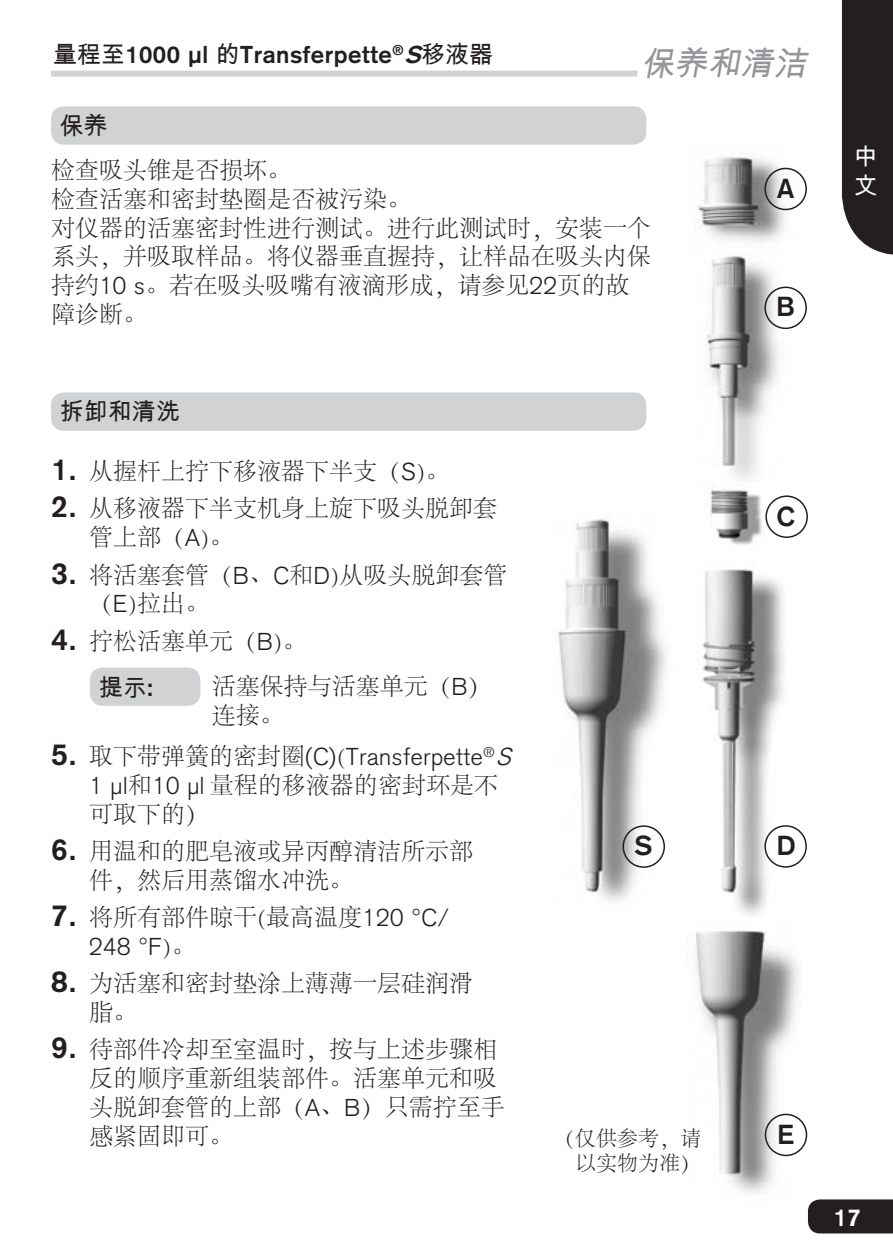
<style>
.page{position:relative;width:893px;height:1259px;background:#fff}
.page>*{position:absolute;margin:0;border:0;box-sizing:border-box;transform-origin:0 0}
.t1{font:italic 33px "Arial Unicode MS";color:#939598}
.t2{font:700 27px "Akzidenz Grotesk";color:#231f20}
.t3{font:300 24px/28.8px "Adobe Song Std";color:#231f20}
.t4{font:300 24px "Akzidenz Grotesk";letter-spacing:.025em;color:#231f20}
.t5{font:700 24px "Akzidenz Grotesk";letter-spacing:.025em;color:#231f20}
.t6{font:24px "Arial Unicode MS";color:#231f20}
.t7{font:700 24px "Akzidenz Grotesk";color:#fff}
.t8{font:24px/28.8px "Arial Unicode MS";color:#fff}
.t9{font:300 21px/25.2px "Adobe Song Std";color:#231f20;text-align:right}
.s1{font-family:"Arial Unicode MS";font-weight:400}
.s2{font-style:italic}
.s3{font-family:"Akzidenz Grotesk"}
.s4{font-family:"Akzidenz Grotesk";font-weight:700;font-size:30px}
.s5{font-family:"Akzidenz Grotesk";font-weight:700}
.s6{font-weight:700;font-size:30px}
.s7{font-family:"Adobe Song Std"}
</style>
<div class="page">
<img style="left:706px;top:254px;width:81px;height:225px">
<img style="left:695px;top:156px;width:103px;height:86px">
<img style="left:558px;top:518px;width:108px;height:383px">
<img style="left:702px;top:569px;width:94px;height:346px">
<img style="left:695px;top:930px;width:106px;height:263px">
<img style="left:710px;top:490px;width:59px;height:55px">
<div style="left:764px;top:168px;width:43px;height:42px;border:2px solid #231f20;border-radius:50%"></div>
<div style="left:764px;top:286px;width:43px;height:43px;border:2px solid #231f20;border-radius:50%"></div>
<div style="left:765px;top:495px;width:43px;height:43px;border:2px solid #231f20;border-radius:50%"></div>
<div style="left:764px;top:825px;width:43px;height:42px;border:2px solid #231f20;border-radius:50%"></div>
<div style="left:765px;top:1113px;width:42px;height:43px;border:2px solid #231f20;border-radius:50%"></div>
<div style="left:622px;top:825px;width:43px;height:43px;border:2px solid #231f20;border-radius:50%"></div>
<div style="left:808px;top:1199px;width:85px;height:34px;background:#231f20"></div>
<div style="left:842px;top:0;width:51px;height:255px;background:#231f20"></div>
<div style="left:51px;top:106px;width:595px;height:39px;background:#d1d2d4;border-radius:13px"></div>
<div style="left:51px;top:392px;width:595px;height:39px;background:#d1d2d4;border-radius:13px"></div>
<div style="left:90px;top:667px;width:110px;height:39px;background:#d1d2d4;border-radius:13px"></div>
<div style="left:51px;top:71px;width:586px;height:6px;background:#d1d2d4"></div>
<p class="t5" style="left:53px;top:40px;width:441px"><span class="s1">量程至</span>1000 µl <span class="s1">的</span>Transferpette<sup>®</sup> <span class="s2">S</span><span class="s1">移液器</span></p>
<h1 class="t1" style="left:642px;top:39px;width:175px">保养和清洁</h1>
<p class="t6" style="left:60px;top:108px;width:49px">保养</p>
<p class="t3" style="left:51px;top:157px;width:601px">检查吸头锥是否损坏。<br>检查活塞和密封垫圈是否被污染。<br>对仪器的活塞密封性进行测试。进行此测试时，安装一个系头，并吸取样品。将仪器垂直握持，让样品在吸头内保持约<span class="s3">10 s</span>。若在吸头吸嘴有液滴形成，请参见<span class="s3">22</span>页的故障诊断。</p>
<p class="t2" style="left:777px;top:172px;width:19px">A</p>
<p class="t2" style="left:777px;top:291px;width:20px">B</p>
<p class="t8" style="left:854px;top:142px;width:25px">中文</p>
<p class="t6" style="left:60px;top:394px;width:121px">拆卸和清洗</p>
<p class="t3" style="left:51px;top:458px;width:400px"><span class="s4">1.</span> 从握杆上拧下移液器下半支（<span class="s3">S</span>)。</p>
<p class="t3" style="left:89px;top:495px;width:410px;text-indent:-38px"><span class="s4">2.</span> 从移液器下半支机身上旋下吸头脱卸套管上部（<span class="s3">A</span>)。</p>
<p class="t3" style="left:89px;top:561px;width:420px;text-indent:-38px"><span class="s4">3.</span> 将活塞套管（<span class="s3">B</span>、<span class="s3">C</span>和<span class="s3">D</span>)从吸头脱卸套管（<span class="s3">E</span>)拉出。</p>
<p class="t3" style="left:51px;top:627px;width:257px"><span class="s4">4.</span> 拧松活塞单元（<span class="s3">B</span>)。</p>
<p class="t6" style="left:99px;top:670px;width:56px">提示<span class="s5">:</span></p>
<p class="t3" style="left:212px;top:673px;width:282px">活塞保持与活塞单元（<span class="s3">B</span>）连接。</p>
<p class="t4" style="left:51px;top:742px;width:468px"><span class="s6">5.</span> <span class="s7">取下带弹簧的密封圈</span>(C)<span class="s7">(</span>Transferpette<sup>®</sup> <span class="s2">S</span></p>
<p class="t3" style="left:89px;top:771px;width:410px"><span class="s3">1 µl</span>和<span class="s3">10 µl</span> 量程的移液器的密封环是不可取下的）</p>
<p class="t3" style="left:89px;top:837px;width:386px;text-indent:-38px"><span class="s4">6.</span> 用温和的肥皂液或异丙醇清洁所示部件，然后用蒸馏水冲洗。</p>
<p class="t3" style="left:51px;top:903px;width:399px"><span class="s4">7.</span> 将所有部件晾干(最高温度<span class="s3">120 °C/</span></p>
<p class="t4" style="left:89px;top:932px;width:108px">248 °F<span class="s7">)。</span></p>
<p class="t3" style="left:89px;top:970px;width:386px;text-indent:-38px"><span class="s4">8.</span> 为活塞和密封垫涂上薄薄一层硅润滑脂。</p>
<p class="t3" style="left:89px;top:1036px;width:417px;text-indent:-38px"><span class="s4">9.</span> 待部件冷却至室温时，按与上述步骤相反的顺序重新组装部件。活塞单元和吸头脱卸套管的上部（<span class="s3">A</span>、<span class="s3">B</span>）只需拧至手感紧固即可。</p>
<p class="t2" style="left:635px;top:830px;width:19px">S</p>
<p class="t9" style="left:554px;top:1126px;width:148px">（仅供参考，请以实物为准）</p>
<p class="t2" style="left:776px;top:500px;width:20px">C</p>
<p class="t2" style="left:777px;top:830px;width:21px">D</p>
<p class="t2" style="left:777px;top:1118px;width:18px">E</p>
<p class="t7" style="left:833px;top:1203px;width:29px">17</p>
</div>
